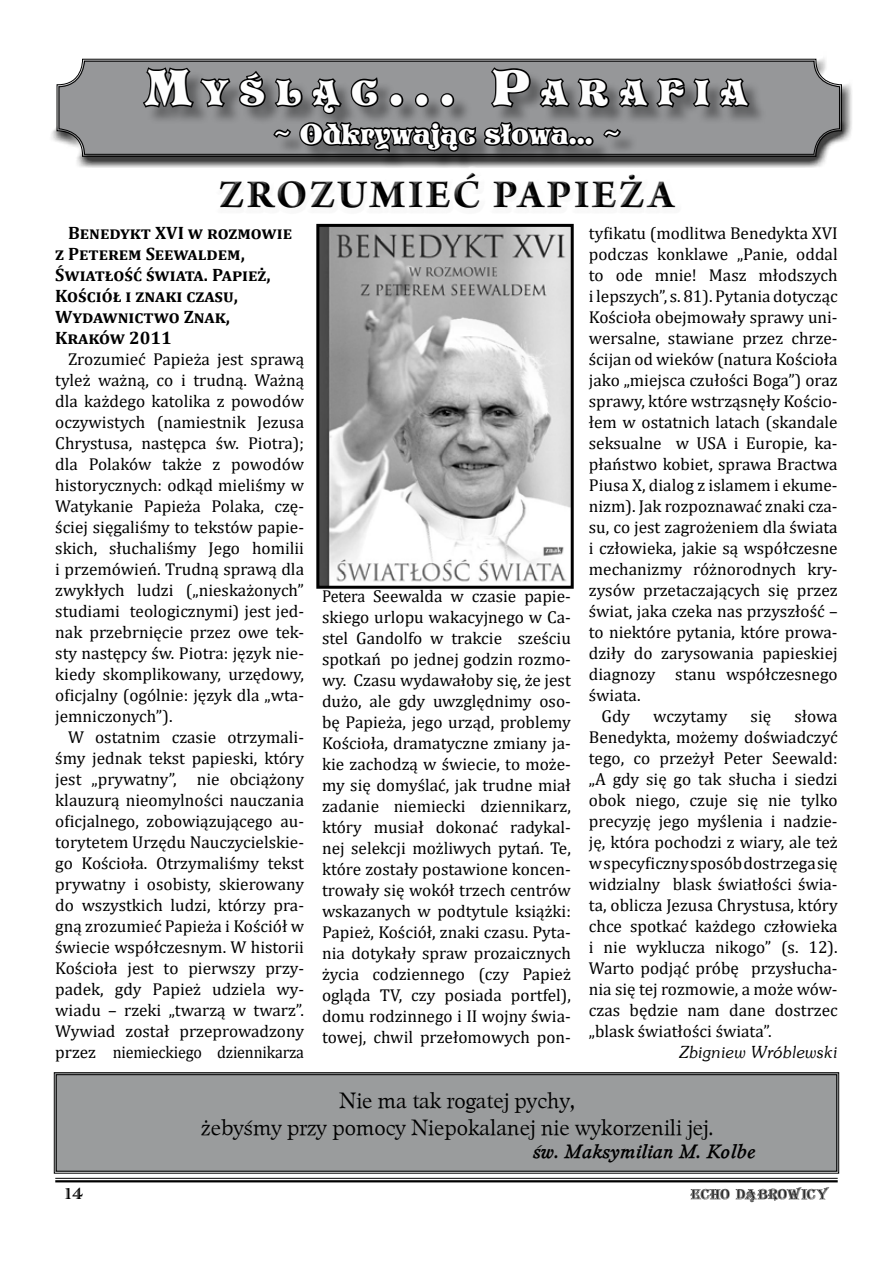
<style>
.page{position:relative;width:893px;height:1263px;background:#fff}
.page>*{position:absolute;margin:0;border:0;box-sizing:border-box;transform-origin:0 0}
.t1{font:700 42px "Arno Pro";letter-spacing:.06em;color:#000}
.t2{font:31.5px "EFN Orient";letter-spacing:.355em;color:#fefefe}
.t3{font:25.5px "EFN Orient";color:#fefefe}
.t4{font:21px/27px "EFN Nissan";color:#000;text-align:center}
.t5{font:700 18px/21px "Cambria";color:#000}
.t6{font:italic 700 18px "EFN Nissan";color:#000}
.t7{font:17.25px/21px "Cambria";color:#000;text-align:justify}
.t8{font:17.25px/21px "Cambria";color:#000;text-align:justify;scale:.93 1}
.t9{font:italic 16.5px "Southern";color:#000}
.t10{font:15px "EFN Agabus Engraved";color:#000}
.t11{font:13.5px "EFN Alegoria";letter-spacing:-.03em;color:#000}
.s1{font-size:45px}
</style>
<div class="page">
<hr style="left:55px;top:1178px;width:783px;height:1px;background:#000">
<hr style="left:55px;top:1180px;width:783px;height:2px;background:#000">
<div style="left:48px;top:52px;width:805px;height:116px;background:#000;opacity:.75"></div>
<svg style="left:56px;top:58px;width:786px;height:99px;background:#979799"></svg>
<div style="left:59px;top:61px;width:781px;height:94px;border:1px solid #000;border-radius:25px"></div>
<div style="left:146px;top:70px;width:621px;height:101px;background:#000;opacity:.36"></div>
<svg style="left:141px;top:65px;width:91px;height:45px;background:#5d5d5f"></svg>
<svg style="left:238px;top:65px;width:513px;height:106px;background:#6b6c6d"></svg>
<div style="left:213px;top:166px;width:469px;height:44px;background:#fff;opacity:.75"></div>
<div style="left:213px;top:171px;width:469px;height:43px;background:#fff"></div>
<img style="left:320px;top:228px;width:250px;height:357px">
<div style="left:316px;top:224px;width:258px;height:365px;border:3px solid #000"></div>
<div style="left:53px;top:1072px;width:787px;height:102px;background:#9a9c9d"></div>
<div style="left:56px;top:1074px;width:781px;height:98px;border:1px solid #000"></div>
<h2 class="t2" style="left:145px;top:72px;width:604px"><span class="s1">M</span>YŚLĄC<span class="s1">... P</span>ARAFIA</h2>
<h3 class="t3" style="left:272px;top:117px;width:351px">~ Odkrywając słowa... ~</h3>
<h1 class="t1" style="left:219px;top:170px;width:457px">ZROZUMIEĆ PAPIEŻA</h1>
<p class="t5" style="left:55px;top:222px;width:238px;text-indent:13px">Benedykt XVI w rozmowie z Peterem Seewaldem,<br>Światłość świata. Papież,<br>Kościół i znaki czasu,<br>Wydawnictwo Znak,<br>Kraków 2011</p>
<p class="t7" style="left:55px;top:349px;width:250px;text-indent:13px">Zrozumieć Papieża jest sprawą tyleż ważną, co i trudną. Ważną dla każdego katolika z powodów oczywistych (namiestnik Jezusa Chrystusa, następca św. Piotra); dla Polaków także z powodów historycznych: odkąd mieliśmy w Watykanie Papieża Polaka, czę&shy;ściej sięgaliśmy to tekstów papie&shy;skich, słuchaliśmy Jego homilii i przemówień. Trudną sprawą dla zwykłych ludzi („nieskażonych” studiami teologicznymi) jest jed&shy;nak przebrnięcie przez owe tek&shy;sty następcy św. Piotra: język nie&shy;kiedy skomplikowany, urzędowy, oficjalny (ogólnie: język dla „wta&shy;jemniczonych”).</p>
<p class="t7" style="left:55px;top:727px;width:250px;text-indent:13px">W ostatnim czasie otrzymali&shy;śmy jednak tekst papieski, który jest „prywatny”, nie obciążony klauzurą nieomylności nauczania oficjalnego, zobowiązującego au&shy;torytetem Urzędu Nauczycielskie&shy;go Kościoła. Otrzymaliśmy tekst prywatny i osobisty, skierowany do wszystkich ludzi, którzy pra&shy;gną zrozumieć Papieża i Kościół w świecie współczesnym. W historii Kościoła jest to pierwszy przy&shy;padek, gdy Papież udziela wy&shy;wiadu – rzeki „twarzą w twarz”.<br>Wywiad został przeprowadzony przez niemieckiego dziennikarza</p>
<p class="t7" style="left:589px;top:222px;width:250px">tyfikatu (modlitwa Benedykta XVI</p>
<p class="t7" style="left:589px;top:243px;width:250px">podczas konklawe „Panie, oddal</p>
<p class="t7" style="left:589px;top:264px;width:250px">to ode mnie! Masz młodszych</p>
<p class="t7" style="left:589px;top:285px;width:250px">i lepszych”, s. 81). Pytania dotycząc</p>
<p class="t7" style="left:589px;top:306px;width:250px">Kościoła obejmowały sprawy uni-</p>
<p class="t7" style="left:589px;top:327px;width:250px">wersalne, stawiane przez chrze-</p>
<p class="t7" style="left:589px;top:348px;width:250px">ścijan od wieków (natura Kościoła</p>
<p class="t7" style="left:589px;top:369px;width:250px">jako „miejsca czułości Boga”) oraz</p>
<p class="t7" style="left:589px;top:390px;width:250px">sprawy, które wstrząsnęły Kościo-</p>
<p class="t7" style="left:589px;top:411px;width:250px">łem w ostatnich latach (skandale</p>
<p class="t7" style="left:589px;top:432px;width:250px">seksualne w USA i Europie, ka-</p>
<p class="t7" style="left:589px;top:453px;width:250px">płaństwo kobiet, sprawa Bractwa</p>
<p class="t7" style="left:589px;top:474px;width:250px">Piusa X, dialog z islamem i ekume-</p>
<p class="t7" style="left:589px;top:495px;width:250px">nizm). Jak rozpoznawać znaki cza-</p>
<p class="t7" style="left:589px;top:516px;width:250px">su, co jest zagrożeniem dla świata</p>
<p class="t7" style="left:589px;top:537px;width:250px">i człowieka, jakie są współczesne</p>
<p class="t7" style="left:589px;top:558px;width:250px">mechanizmy różnorodnych kry-</p>
<p class="t7" style="left:589px;top:579px;width:250px">zysów przetaczających się przez</p>
<p class="t7" style="left:589px;top:600px;width:250px">świat, jaka czeka nas przyszłość –</p>
<p class="t7" style="left:589px;top:621px;width:250px">to niektóre pytania, które prowa-</p>
<p class="t7" style="left:589px;top:642px;width:250px">dziły do zarysowania papieskiej</p>
<p class="t7" style="left:589px;top:663px;width:250px">diagnozy stanu współczesnego</p>
<p class="t7" style="left:589px;top:684px;width:53px">świata.</p>
<p class="t7" style="left:602px;top:705px;width:30px">Gdy</p>
<p class="t7" style="left:653px;top:705px;width:76px">wczytamy</p>
<p class="t7" style="left:751px;top:705px;width:22px">się</p>
<p class="t8" style="left:322px;top:586px;width:269px">Petera Seewalda w czasie papie&shy;skiego urlopu wakacyjnego w Ca&shy;stel Gandolfo w trakcie sześciu spotkań po jednej godzin rozmo&shy;wy. Czasu wydawałoby się, że jest dużo, ale gdy uwzględnimy oso&shy;bę Papieża, jego urząd, problemy Kościoła, dramatyczne zmiany ja&shy;kie zachodzą w świecie, to może&shy;my się domyślać, jak trudne miał zadanie niemiecki dziennikarz, który musiał dokonać radykal&shy;nej selekcji możliwych pytań. Te, które zostały postawione koncen&shy;trowały się wokół trzech centrów wskazanych w podtytule książki:<br>Papież, Kościół, znaki czasu. Pyta&shy;nia dotykały spraw prozaicznych życia codziennego (czy Papież ogląda TV, czy posiada portfel), domu rodzinnego i II wojny świa&shy;towej, chwil przełomowych pon-</p>
<p class="t7" style="left:589px;top:705px;width:250px;text-indent:206px">słowa Benedykta, możemy doświadczyć tego, co przeżył Peter Seewald: „A gdy się go tak słucha i siedzi obok niego, czuje się nie tylko precyzję jego myślenia i nadzie&shy;ję, która pochodzi z wiary, ale też w specyficzny sposób dostrzega się widzialny blask światłości świa&shy;ta, oblicza Jezusa Chrystusa, który chce spotkać każdego człowieka i nie wyklucza nikogo” (s. 12).<br>Warto podjąć próbę przysłucha&shy;nia się tej rozmowie, a może wów&shy;czas będzie nam dane dostrzec „blask światłości świata”.</p>
<p class="t9" style="left:680px;top:1042px;width:160px">Zbigniew Wróblewski</p>
<p class="t4" style="left:201px;top:1088px;width:513px">Nie ma tak rogatej pychy,<br>żebyśmy przy pomocy Niepokalanej nie wykorzenili jej.</p>
<p class="t6" style="left:534px;top:1140px;width:224px">św. Maksymilian M. Kolbe</p>
<p class="t10" style="left:64px;top:1183px;width:21px">14</p>
<p class="t11" style="left:691px;top:1186px;width:140px">ECHO DĄBROWICY</p>
</div>
